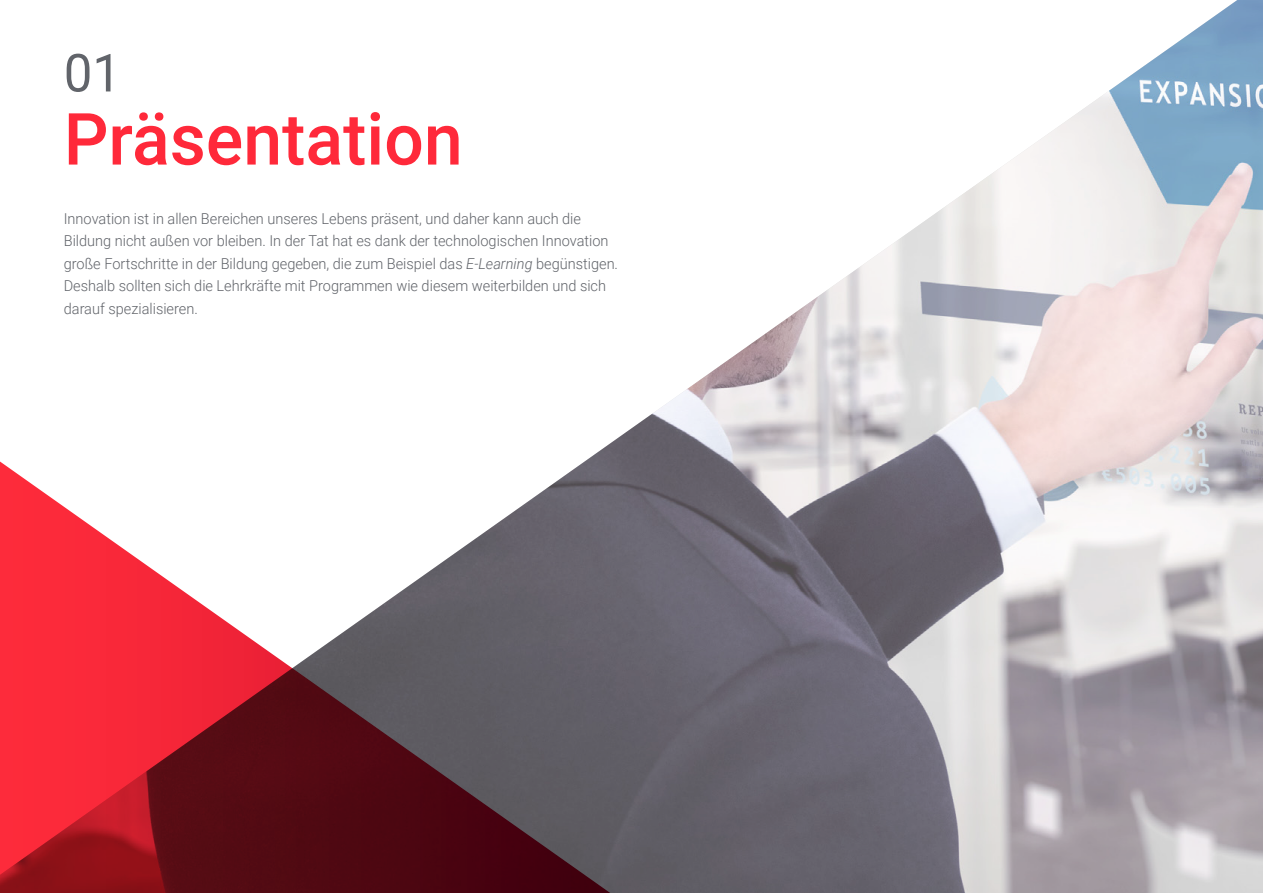
<style>
.page{position:relative;width:1263px;height:893px;background:#fff}
.page>*{position:absolute;margin:0;border:0;box-sizing:border-box;transform-origin:0 0}
.t1{font:500 72px "Roboto";color:#ff293a}
.t2{font:52.5px "Roboto";color:#61646a}
.t3{font:300 15px/22.5px "Roboto";color:#61646a}
.s1{font-style:italic}
</style>
<div class="page">
<img style="left:606px;top:0;width:657px;height:893px">
<svg style="left:0;top:446px;width:640px;height:447px"></svg>
<h2 class="t2" style="left:64px;top:36px;width:59px">01</h2>
<h1 class="t1" style="left:64px;top:89px;width:400px">Präsentation</h1>
<p class="t3" style="left:64px;top:207px;width:556px">Innovation ist in allen Bereichen unseres Lebens präsent, und daher kann auch die Bildung nicht außen vor bleiben. In der Tat hat es dank der technologischen Innovation große Fortschritte in der Bildung gegeben, die zum Beispiel das <span class="s1">E-Learning</span> begünstigen.<br>Deshalb sollten sich die Lehrkräfte mit Programmen wie diesem weiterbilden und sich darauf spezialisieren.</p>
</div>
